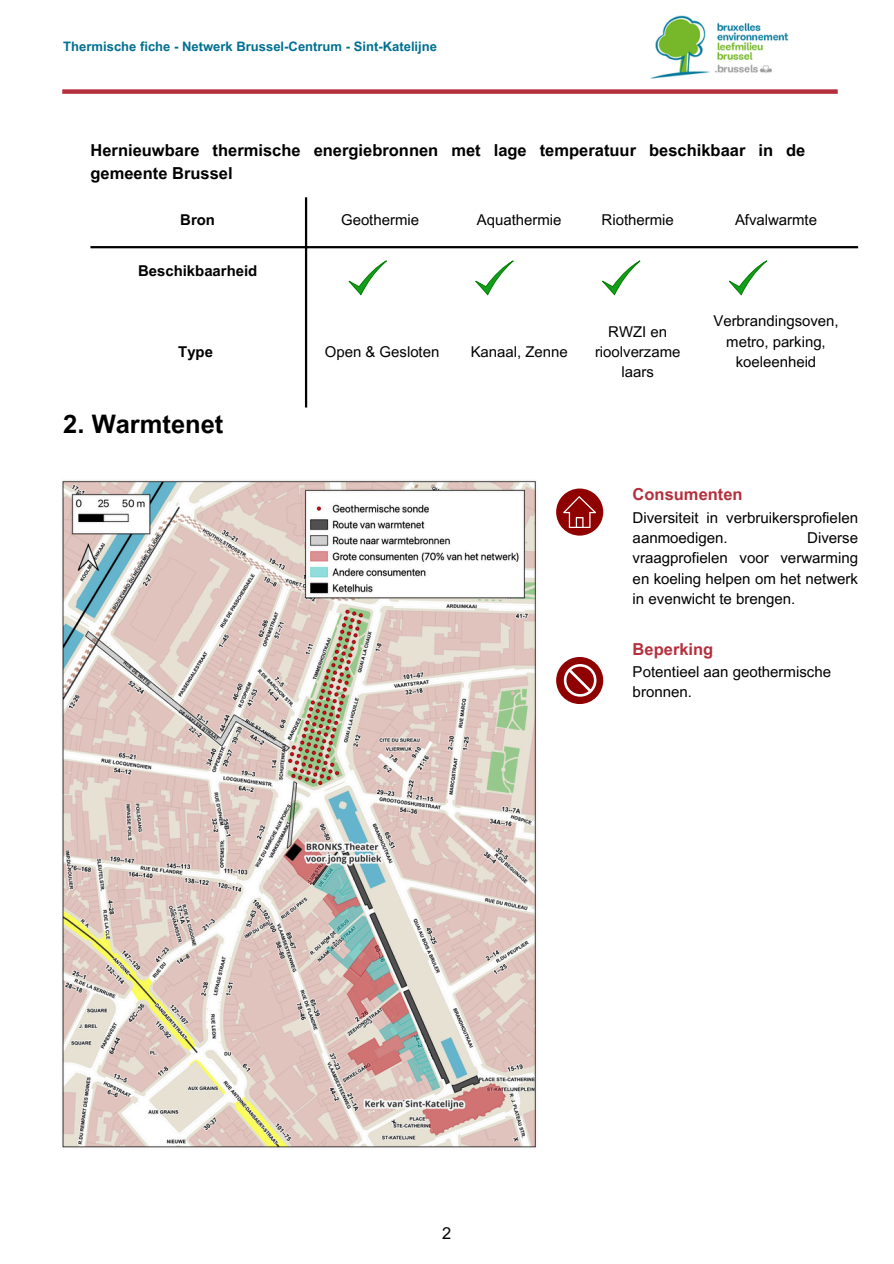
<style>
.page{position:relative;width:894px;height:1264px;background:#fff}
.page>*{position:absolute;margin:0;border:0;box-sizing:border-box;transform-origin:0 0}
.t1{font:700 25.5px "Arial MT Pro";color:#000}
.t2{font:700 16.5px/22.5px "Arial MT Pro";color:#000}
.t3{font:700 16.5px "Arial MT Pro";color:#b5303d}
.t4{font:16.5px "Arial MT Pro";color:#000}
.t5{font:15px/20.2px "Arial MT Pro";color:#000}
.t6{font:14.85px/20.2px "Arial MT Pro";color:#000;text-align:center}
.t7{font:700 14.85px "Arial MT Pro";color:#000}
.t8{font:700 13.05px "Arial MT Pro";color:#006f90}
</style>
<div class="page">
<hr style="left:305px;top:197px;width:2px;height:210px;background:#000">
<hr style="left:90px;top:246px;width:767px;height:2px;background:#000">
<svg style="left:348px;top:260px;width:38px;height:35px"></svg>
<svg style="left:602px;top:260px;width:38px;height:35px"></svg>
<svg style="left:728px;top:260px;width:38px;height:35px"></svg>
<div style="left:556px;top:488px;width:47px;height:47px;background:#8f0000;border-radius:50%"></div>
<svg style="left:563px;top:496px;width:32px;height:31px"></svg>
<div style="left:556px;top:657px;width:47px;height:47px;background:#8f0000;border-radius:50%"></div>
<svg style="left:563px;top:664px;width:33px;height:32px"></svg>
<img style="left:650px;top:16px;width:139px;height:63px">
<div style="left:62px;top:89px;width:775px;height:5px;background:#b5303d"></div>
<svg style="left:475px;top:260px;width:38px;height:35px"></svg>
<img style="left:62px;top:480px;width:474px;height:668px">
<p class="t8" style="left:63px;top:41px;width:375px">Thermische fiche - Netwerk Brussel-Centrum - Sint-Katelijne</p>
<p class="t2" style="left:90px;top:141px;width:716px">Hernieuwbare thermische energiebronnen met lage temperatuur beschikbaar in de gemeente Brussel</p>
<p class="t7" style="left:180px;top:215px;width:36px">Bron</p>
<p class="t6" style="left:341px;top:212px;width:79px">Geothermie</p>
<p class="t6" style="left:477px;top:212px;width:86px">Aquathermie</p>
<h2 class="t6" style="left:601px;top:212px;width:74px">Riothermie</h2>
<p class="t6" style="left:734px;top:212px;width:84px">Afvalwarmte</p>
<p class="t7" style="left:138px;top:266px;width:121px">Beschikbaarheid</p>
<p class="t7" style="left:178px;top:346px;width:36px">Type</p>
<p class="t6" style="left:325px;top:343px;width:116px">Open &amp; Gesloten</p>
<p class="t6" style="left:470px;top:343px;width:98px">Kanaal, Zenne</p>
<p class="t1" style="left:63px;top:414px;width:162px">2. Warmtenet</p>
<p class="t6" style="left:595px;top:323px;width:87px">RWZI en rioolverzame laars</p>
<p class="t6" style="left:713px;top:313px;width:127px">Verbrandingsoven, metro, parking, koeleenheid</p>
<p class="t3" style="left:632px;top:488px;width:111px">Consumenten</p>
<p class="t5" style="left:632px;top:509px;width:227px">Diversiteit in verbruikersprofielen aanmoedigen.</p>
<p class="t5" style="left:632px;top:529px;width:227px;text-align:justify;text-indent:174px">Diverse vraagprofielen voor verwarming en koeling helpen om het netwerk in evenwicht te brengen.</p>
<p class="t3" style="left:632px;top:642px;width:82px">Beperking</p>
<p class="t5" style="left:632px;top:663px;width:200px">Potentieel aan geothermische bronnen.</p>
<p class="t4" style="left:442px;top:1227px;width:11px">2</p>
</div>
